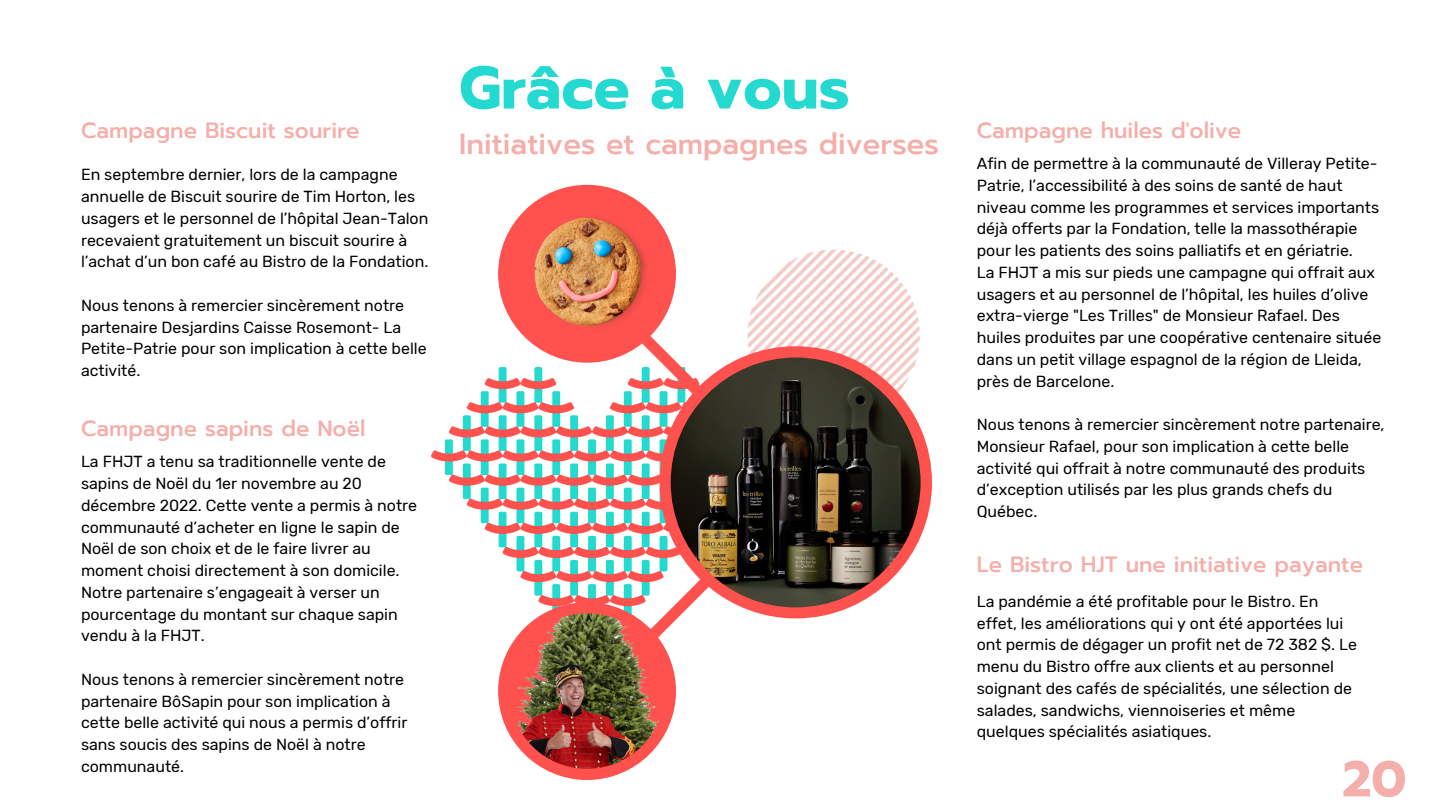
<style>
.page{position:relative;width:1440px;height:810px;background:#fff}
.page>*{position:absolute;margin:0;border:0;box-sizing:border-box;transform-origin:0 0}
.t1{font:700 60px "Prompt";color:#24d9cf}
.t2{font:700 50.2px "Prompt";color:#f4afab}
.t3{font:500 29px "Prompt";color:#f4afab}
.t4{font:500 22px "Prompt";color:#f4afab}
.t5{font:16px/21.8px "Rubik";color:#000}
</style>
<div class="page">
<img style="left:431px;top:378px;width:67px;height:156px">
<svg style="left:498px;top:185px;width:434px;height:595px"></svg>
<img style="left:509px;top:613px;width:156px;height:156px;border-radius:50%">
<img style="left:509px;top:196px;width:156px;height:155px">
<img style="left:671px;top:358px;width:250px;height:249px;border-radius:50%">
<p class="t4" style="left:81px;top:114px;width:280px">Campagne Biscuit sourire</p>
<p class="t5" style="left:81px;top:164px;width:349px">En septembre dernier, lors de la campagne annuelle de Biscuit sourire de Tim Horton, les usagers et le personnel de l’hôpital Jean-Talon recevaient gratuitement un biscuit sourire à l’achat d’un bon café au Bistro de la Fondation.</p>
<p class="t5" style="left:81px;top:294px;width:347px">Nous tenons à remercier sincèrement notre partenaire Desjardins Caisse Rosemont- La Petite-Patrie pour son implication à cette belle activité.</p>
<p class="t4" style="left:81px;top:412px;width:286px">Campagne sapins de Noël</p>
<p class="t5" style="left:81px;top:451px;width:338px">La FHJT a tenu sa traditionnelle vente de sapins de Noël du 1er novembre au 20 décembre 2022. Cette vente a permis à notre communauté d’acheter en ligne le sapin de Noël de son choix et de le faire livrer au moment choisi directement à son domicile.<br>Notre partenaire s’engageait à verser un pourcentage du montant sur chaque sapin vendu à la FHJT.</p>
<p class="t5" style="left:81px;top:669px;width:328px">Nous tenons à remercier sincèrement notre partenaire BôSapin pour son implication à cette belle activité qui nous a permis d’offrir sans soucis des sapins de Noël à notre communauté.</p>
<p class="t1" style="left:459px;top:43px;width:392px">Grâce à vous</p>
<p class="t3" style="left:459px;top:122px;width:481px">Initiatives et campagnes diverses</p>
<p class="t4" style="left:977px;top:114px;width:266px">Campagne huiles d'olive</p>
<p class="t5" style="left:977px;top:153px;width:404px">Afin de permettre à la communauté de Villeray Petite-Patrie, l’accessibilité à des soins de santé de haut niveau comme les programmes et services importants déjà offerts par la Fondation, telle la massothérapie pour les patients des soins palliatifs et en gériatrie.</p>
<p class="t5" style="left:977px;top:262px;width:406px">La FHJT a mis sur pieds une campagne qui offrait aux usagers et au personnel de l’hôpital, les huiles d’olive extra-vierge "Les Trilles" de Monsieur Rafael. Des huiles produites par une coopérative centenaire située dans un petit village espagnol de la région de Lleida, près de Barcelone.</p>
<p class="t5" style="left:977px;top:414px;width:409px">Nous tenons à remercier sincèrement notre partenaire, Monsieur Rafael, pour son implication à cette belle activité qui offrait à notre communauté des produits d’exception utilisés par les plus grands chefs du Québec.</p>
<p class="t4" style="left:977px;top:548px;width:388px">Le Bistro HJT une initiative payante</p>
<p class="t5" style="left:977px;top:591px;width:382px">La pandémie a été profitable pour le Bistro. En effet, les améliorations qui y ont été apportées lui ont permis de dégager un profit net de 72 382 $. Le menu du Bistro offre aux clients et au personnel soignant des cafés de spécialités, une sélection de salades, sandwichs, viennoiseries et même quelques spécialités asiatiques.</p>
<p class="t2" style="left:1342px;top:742px;width:66px">20</p>
</div>
